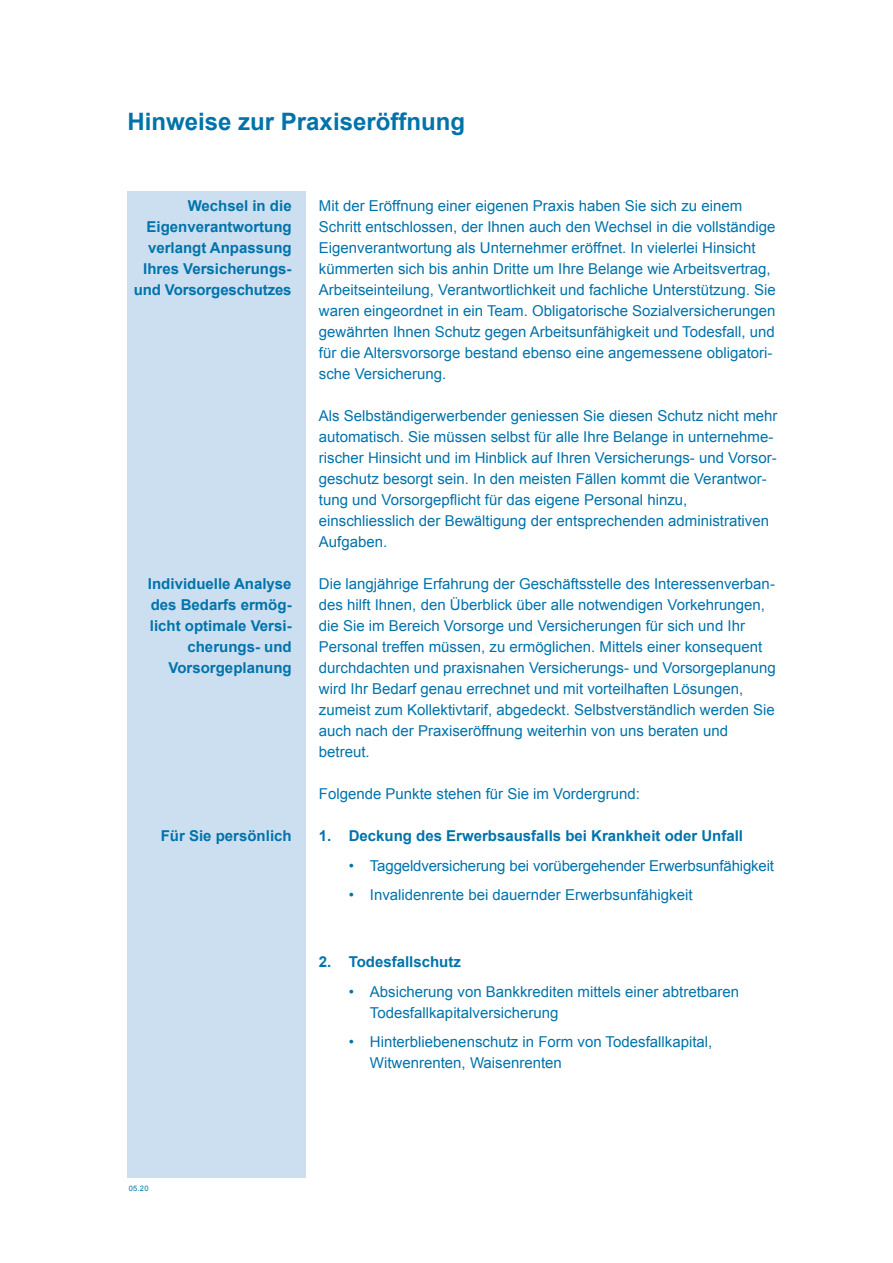
<style>
.page{position:relative;width:893px;height:1263px;background:#fff}
.page>*{position:absolute;margin:0;border:0;box-sizing:border-box;transform-origin:0 0}
.t1{font:700 24px "Arial";color:#0073ab}
.t2{font:15px/21px "Arial";color:#0073ab}
.t3{font:700 15px/21px "Arial";color:#0073ab;text-align:right}
.t4{font:7.5px "Arial";color:#0073ab}
</style>
<div class="page">
<div style="left:128px;top:191px;width:178px;height:987px;background:#ccdff0"></div>
<h1 class="t1" style="left:128px;top:106px;width:339px">Hinweise zur Praxiseröffnung</h1>
<p class="t3" style="left:134px;top:196px;width:159px">Wechsel in die<br>Eigenverantwortung verlangt Anpassung<br>Ihres Versicherungs&shy;und Vorsorgeschutzes</p>
<p class="t3" style="left:148px;top:574px;width:145px">Individuelle Analyse des Bedarfs ermög&shy;licht optimale Versi&shy;cherungs- und<br>Vorsorgeplanung</p>
<p class="t3" style="left:161px;top:826px;width:132px">Für Sie persönlich</p>
<p class="t2" style="left:319px;top:196px;width:458px">Mit der Eröffnung einer eigenen Praxis haben Sie sich zu einem Schritt entschlossen, der Ihnen auch den Wechsel in die vollständige Eigenverantwortung als Unternehmer eröffnet. In vielerlei Hinsicht kümmerten sich bis anhin Dritte um Ihre Belange wie Arbeitsvertrag, Arbeitseinteilung, Verantwortlichkeit und fachliche Unterstützung. Sie waren eingeordnet in ein Team. Obligatorische Sozialversicherungen gewährten Ihnen Schutz gegen Arbeitsunfähigkeit und Todesfall, und für die Altersvorsorge bestand ebenso eine angemessene obligatori&shy;sche Versicherung.</p>
<p class="t2" style="left:319px;top:406px;width:460px">Als Selbständigerwerbender geniessen Sie diesen Schutz nicht mehr automatisch. Sie müssen selbst für alle Ihre Belange in unternehme&shy;rischer Hinsicht und im Hinblick auf Ihren Versicherungs- und Vorsor&shy;geschutz besorgt sein. In den meisten Fällen kommt die Verantwor&shy;tung und Vorsorgepflicht für das eigene Personal hinzu, einschliesslich der Bewältigung der entsprechenden administrativen Aufgaben.</p>
<p class="t2" style="left:319px;top:574px;width:458px">Die langjährige Erfahrung der Geschäftsstelle des Interessenverban&shy;des hilft Ihnen, den Überblick über alle notwendigen Vorkehrungen, die Sie im Bereich Vorsorge und Versicherungen für sich und Ihr Personal treffen müssen, zu ermöglichen. Mittels einer konsequent durchdachten und praxisnahen Versicherungs- und Vorsorgeplanung wird Ihr Bedarf genau errechnet und mit vorteilhaften Lösungen, zumeist zum Kollektivtarif, abgedeckt. Selbstverständlich werden Sie auch nach der Praxiseröffnung weiterhin von uns beraten und betreut.</p>
<p class="t2" style="left:319px;top:784px;width:323px">Folgende Punkte stehen für Sie im Vordergrund:</p>
<p class="t3" style="left:319px;top:826px;width:426px">1. Deckung des Erwerbsausfalls bei Krankheit oder Unfall</p>
<p class="t2" style="left:349px;top:855px;width:427px">• Taggeldversicherung bei vorübergehender Erwerbsunfähigkeit</p>
<p class="t2" style="left:349px;top:885px;width:345px">• Invalidenrente bei dauernder Erwerbsunfähigkeit</p>
<p class="t3" style="left:319px;top:952px;width:144px">2. Todesfallschutz</p>
<p class="t2" style="left:370px;top:981px;width:371px;text-indent:-21px">• Absicherung von Bankkrediten mittels einer abtretbaren<br>Todesfallkapitalversicherung</p>
<p class="t2" style="left:370px;top:1032px;width:344px;text-indent:-21px">• Hinterbliebenenschutz in Form von Todesfallkapital,<br>Witwenrenten, Waisenrenten</p>
<p class="t4" style="left:129px;top:1183px;width:21px">05.20</p>
</div>
